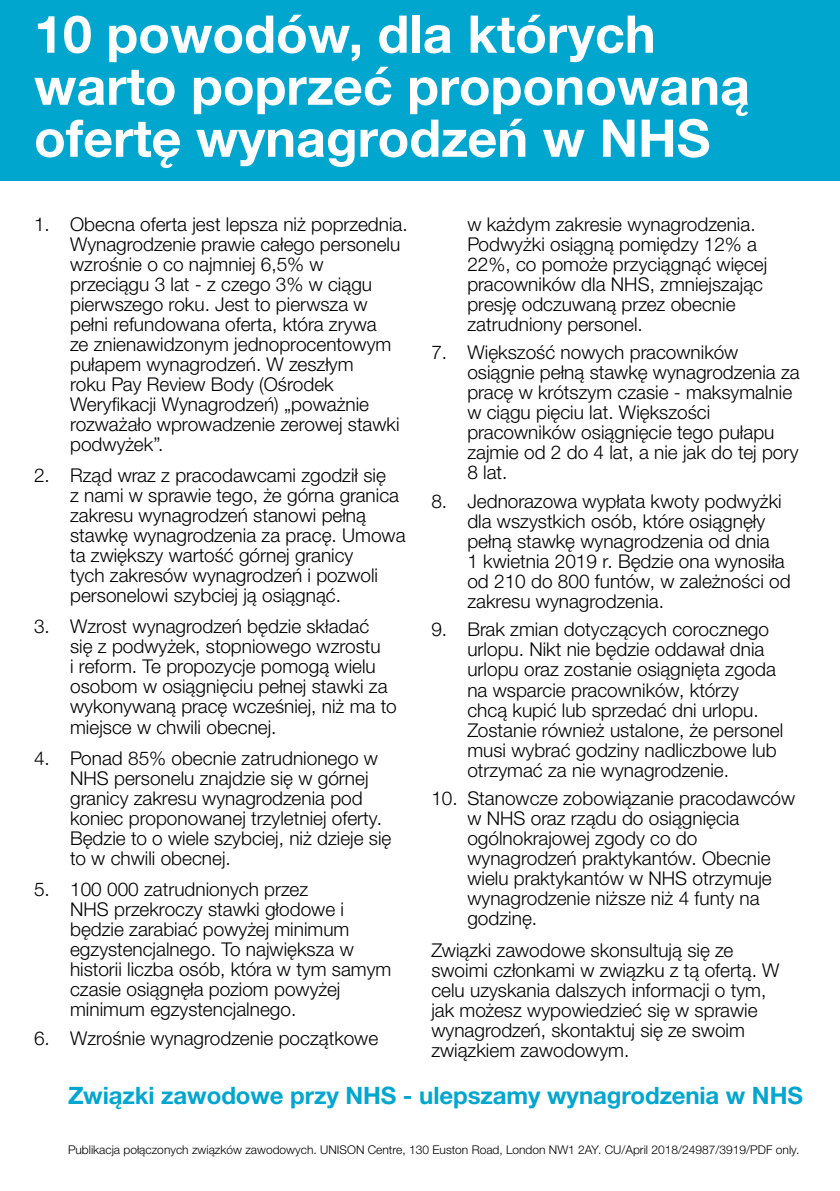
<style>
.page{position:relative;width:840px;height:1191px;background:#fff}
.page>*{position:absolute;margin:0;border:0;box-sizing:border-box;transform-origin:0 0}
.t1{font:700 52px/52px "Helvetica Neue LTW1 G";color:#fff}
.t2{font:700 24px "Helvetica Neue LTW1 G";letter-spacing:-.005em;color:#00a6ce}
.t3{font:300 19px/20px "Helvetica Neue LTW1 G";color:#000}
.t4{font:300 12px "Helvetica Neue LTW1 G";color:#000}
</style>
<div class="page">
<div style="left:0;top:0;width:839px;height:180px;background:#00a6ce"></div>
<h1 class="t1" style="left:34px;top:8px;width:717px">10 powodów, dla których warto poprzeć proponowaną ofertę wynagrodzeń w NHS</h1>
<p class="t3" style="left:70px;top:214px;width:339px;text-indent:-36px">1. Obecna oferta jest lepsza niż poprzednia.<br>Wynagrodzenie prawie całego personelu wzrośnie o co najmniej 6,5% w<br>przeciągu 3 lat - z czego 3% w ciągu pierwszego roku. Jest to pierwsza w pełni refundowana oferta, która zrywa<br>ze znienawidzonym jednoprocentowym pułapem wynagrodzeń. W zeszłym<br>roku Pay Review Body (Ośrodek Weryfikacji Wynagrodzeń) „poważnie rozważało wprowadzenie zerowej stawki podwyżek”.</p>
<p class="t3" style="left:70px;top:465px;width:337px;text-indent:-36px">2. Rząd wraz z pracodawcami zgodził się<br>z nami w sprawie tego, że górna granica zakresu wynagrodzeń stanowi pełną stawkę wynagrodzenia za pracę. Umowa ta zwiększy wartość górnej granicy<br>tych zakresów wynagrodzeń i pozwoli personelowi szybciej ją osiągnąć.</p>
<p class="t3" style="left:70px;top:616px;width:328px;text-indent:-36px">3. Wzrost wynagrodzeń będzie składać<br>się z podwyżek, stopniowego wzrostu<br>i reform. Te propozycje pomogą wielu osobom w osiągnięciu pełnej stawki za wykonywaną pracę wcześniej, niż ma to miejsce w chwili obecnej.</p>
<p class="t3" style="left:70px;top:748px;width:323px;text-indent:-36px">4. Ponad 85% obecnie zatrudnionego w NHS personelu znajdzie się w górnej granicy zakresu wynagrodzenia pod koniec proponowanej trzyletniej oferty.<br>Będzie to o wiele szybciej, niż dzieje się to w chwili obecnej.</p>
<p class="t3" style="left:70px;top:879px;width:322px;text-indent:-36px">5. 100 000 zatrudnionych przez<br>NHS przekroczy stawki głodowe i będzie zarabiać powyżej minimum egzystencjalnego. To największa w historii liczba osób, która w tym samym czasie osiągnęła poziom powyżej minimum egzystencjalnego.</p>
<p class="t3" style="left:34px;top:1028px;width:345px">6. Wzrośnie wynagrodzenie początkowe</p>
<p class="t3" style="left:467px;top:214px;width:301px">w każdym zakresie wynagrodzenia.<br>Podwyżki osiągną pomiędzy 12% a<br>22%, co pomoże przyciągnąć więcej pracowników dla NHS, zmniejszając presję odczuwaną przez obecnie zatrudniony personel.</p>
<p class="t3" style="left:467px;top:342px;width:334px;text-indent:-36px">7. Większość nowych pracowników osiągnie pełną stawkę wynagrodzenia za pracę w krótszym czasie - maksymalnie w ciągu pięciu lat. Większości pracowników osiągnięcie tego pułapu zajmie od 2 do 4 lat, a nie jak do tej pory<br>8 lat.</p>
<p class="t3" style="left:467px;top:491px;width:324px;text-indent:-36px">8. Jednorazowa wypłata kwoty podwyżki dla wszystkich osób, które osiągnęły pełną stawkę wynagrodzenia od dnia<br>1 kwietnia 2019 r. Będzie ona wynosiła od 210 do 800 funtów, w zależności od zakresu wynagrodzenia.</p>
<p class="t3" style="left:467px;top:619px;width:317px;text-indent:-36px">9. Brak zmian dotyczących corocznego urlopu. Nikt nie będzie oddawał dnia urlopu oraz zostanie osiągnięta zgoda na wsparcie pracowników, którzy chcą kupić lub sprzedać dni urlopu.<br>Zostanie również ustalone, że personel musi wybrać godziny nadliczbowe lub otrzymać za nie wynagrodzenie.</p>
<p class="t3" style="left:467px;top:788px;width:329px;text-indent:-36px">10. Stanowcze zobowiązanie pracodawców w NHS oraz rządu do osiągnięcia ogólnokrajowej zgody co do wynagrodzeń praktykantów. Obecnie wielu praktykantów w NHS otrzymuje wynagrodzenie niższe niż 4 funty na godzinę.</p>
<p class="t3" style="left:431px;top:939px;width:349px">Związki zawodowe skonsultują się ze swoimi członkami w związku z tą ofertą. W celu uzyskania dalszych informacji o tym, jak możesz wypowiedzieć się w sprawie wynagrodzeń, skontaktuj się ze swoim związkiem zawodowym.</p>
<p class="t2" style="left:68px;top:1080px;width:736px">Związki zawodowe przy NHS - ulepszamy wynagrodzenia w NHS</p>
<p class="t4" style="left:68px;top:1141px;width:732px">Publikacja połączonych związków zawodowych. UNISON Centre, 130 Euston Road, London NW1 2AY. CU/April 2018/24987/3919/PDF only.</p>
</div>
